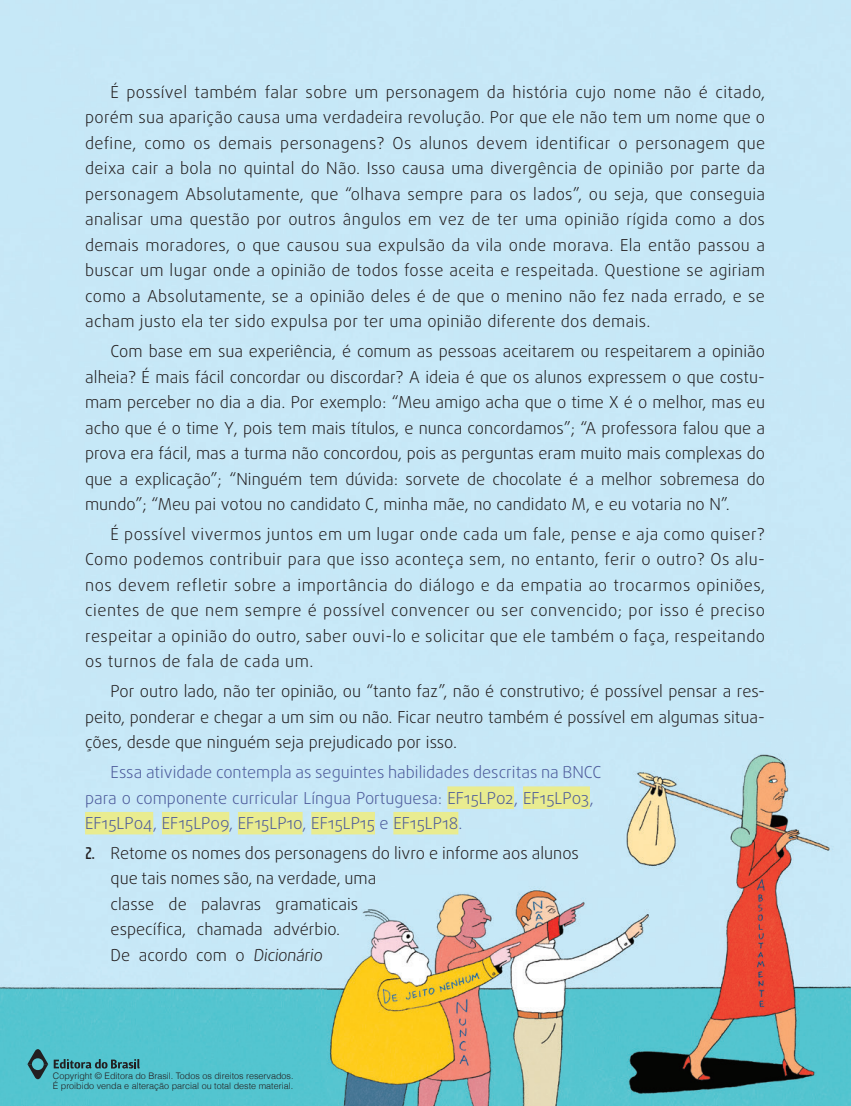
<style>
.page{position:relative;width:851px;height:1106px;background:#fff}
.page>*{position:absolute;margin:0;border:0;box-sizing:border-box;transform-origin:0 0}
.t1{font:300 16.5px/25.5px "Daxline Pro";color:#231f20;text-align:justify}
.t2{font:300 16.5px/25.5px "Daxline Pro";color:#4d5b9b}
.t3{font:300 9px/10.8px "Helvetica";color:#231f20}
.s1{font-family:"Economica";font-weight:700}
</style>
<div class="page">
<img style="left:0;top:0;width:850px;height:1106px">
<div style="left:447px;top:786px;width:67px;height:23px;background:#e9ec90"></div>
<div style="left:523px;top:786px;width:67px;height:23px;background:#e9ec90"></div>
<div style="left:85px;top:812px;width:68px;height:22px;background:#e9ec90"></div>
<div style="left:162px;top:812px;width:67px;height:22px;background:#e9ec90"></div>
<div style="left:238px;top:812px;width:64px;height:22px;background:#e9ec90"></div>
<div style="left:311px;top:812px;width:64px;height:22px;background:#e9ec90"></div>
<div style="left:393px;top:812px;width:65px;height:22px;background:#e9ec90"></div>
<svg style="left:54px;top:1059px;width:86px;height:9px"></svg>
<svg style="left:27px;top:1048px;width:21px;height:31px"></svg>
<p class="t1" style="left:85px;top:79px;width:681px;text-indent:26px">É possível também falar sobre um personagem da história cujo nome não é citado, porém sua aparição causa uma verdadeira revolução. Por que ele não tem um nome que o define, como os demais personagens? Os alunos devem identificar o personagem que deixa cair a bola no quintal do Não. Isso causa uma divergência de opinião por parte da personagem Absolutamente, que “olhava sempre para os lados”, ou seja, que conseguia analisar uma questão por outros ângulos em vez de ter uma opinião rígida como a dos demais moradores, o que causou sua expulsão da vila onde morava. Ela então passou a buscar um lugar onde a opinião de todos fosse aceita e respeitada. Questione se agiriam como a Absolutamente, se a opinião deles é de que o menino não fez nada errado, e se acham justo ela ter sido expulsa por ter uma opinião diferente dos demais.</p>
<p class="t1" style="left:85px;top:339px;width:681px;text-indent:26px">Com base em sua experiência, é comum as pessoas aceitarem ou respeitarem a opinião alheia? É mais fácil concordar ou discordar? A ideia é que os alunos expressem o que costu&shy;mam perceber no dia a dia. Por exemplo: “Meu amigo acha que o time X é o melhor, mas eu acho que é o time Y, pois tem mais títulos, e nunca concordamos”; “A professora falou que a prova era fácil, mas a turma não concordou, pois as perguntas eram muito mais complexas do que a explicação”; “Ninguém tem dúvida: sorvete de chocolate é a melhor sobremesa do mundo”; “Meu pai votou no candidato C, minha mãe, no candidato M, e eu votaria no N”.</p>
<p class="t1" style="left:85px;top:521px;width:681px;text-indent:26px">É possível vivermos juntos em um lugar onde cada um fale, pense e aja como quiser?<br>Como podemos contribuir para que isso aconteça sem, no entanto, ferir o outro? Os alu&shy;nos devem refletir sobre a importância do diálogo e da empatia ao trocarmos opiniões, cientes de que nem sempre é possível convencer ou ser convencido; por isso é preciso respeitar a opinião do outro, saber ouvi-lo e solicitar que ele também o faça, respeitando os turnos de fala de cada um.</p>
<p class="t1" style="left:85px;top:678px;width:681px;text-indent:26px">Por outro lado, não ter opinião, ou “tanto faz”, não é construtivo; é possível pensar a res&shy;peito, ponderar e chegar a um sim ou não. Ficar neutro também é possível em algumas situa&shy;ções, desde que ninguém seja prejudicado por isso.</p>
<p class="t2" style="left:85px;top:759px;width:518px;text-indent:26px">Essa atividade contempla as seguintes habilidades descritas na BNCC para o componente curricular Língua Portuguesa: EF15LP02, EF15LP03,<br>EF15LP04, EF15LP09, EF15LP10, EF15LP15 e EF15LP18.</p>
<p class="t1" style="left:111px;top:840px;width:470px;text-align:left;text-indent:-26px"><span class="s1">2.</span> Retome os nomes dos personagens do livro e informe aos alunos que tais nomes são, na verdade, uma<br>classe de palavras gramaticais<br>específica, chamada advérbio.<br>D e a c o rd o c o m o Dicionário</p>
<p class="t3" style="left:53px;top:1069px;width:242px">Copyright © Editora do Brasil. Todos os direitos reservados.<br>É proibido venda e alteração parcial ou total deste material.</p>
</div>
